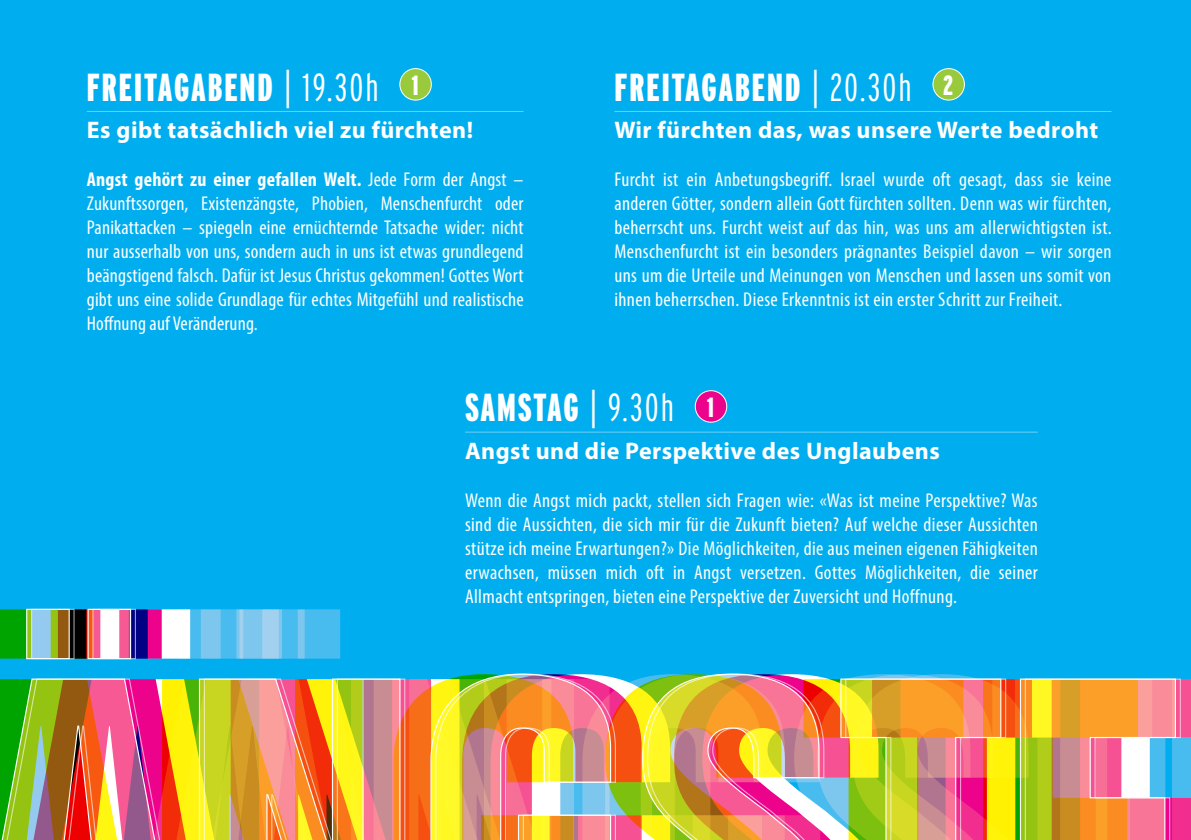
<style>
.page{position:relative;width:1191px;height:840px;background:#fff}
.page>*{position:absolute;margin:0;border:0;box-sizing:border-box;transform-origin:0 0}
.t1{font:900 extra-condensed 39px "Interstate";letter-spacing:.05em;color:#fff}
.t2{font:700 24px "Myriad Pro";letter-spacing:.02em;color:#fff}
.t3{font:condensed 20px/24px "Myriad Pro";letter-spacing:.02em;color:#fff;text-align:justify}
.s1{font-weight:300}
.s2{font-size:27.8px}
.s3{font-weight:700}
</style>
<div class="page">
<div style="left:0;top:0;width:1191px;height:839px;background:#00aeef"></div>
<svg style="left:0;top:608px;width:1167px;height:231px"></svg>
<svg style="left:1167px;top:678px;width:24px;height:161px;background:#ae7cba"></svg>
<hr style="left:465px;top:431px;width:572px;height:1px;background:#6bcff6">
<div style="left:695px;top:390px;width:31px;height:32px;background:#ed028c;border-radius:50%"></div>
<div style="left:695px;top:390px;width:32px;height:32px;border:1px solid #fff;border-radius:50%"></div>
<hr style="left:614px;top:111px;width:497px;height:1px;background:#6bcff6">
<div style="left:933px;top:69px;width:31px;height:31px;background:#99ca3b;border-radius:50%"></div>
<div style="left:932px;top:68px;width:33px;height:32px;border:1px solid #fff;border-radius:50%"></div>
<hr style="left:87px;top:111px;width:436px;height:1px;background:#6bcff6">
<div style="left:400px;top:69px;width:31px;height:31px;background:#99ca3b;border-radius:50%"></div>
<div style="left:399px;top:68px;width:33px;height:32px;border:1px solid #fff;border-radius:50%"></div>
<h1 class="t1" style="left:87px;top:65px;width:333px">FREITAGABEND <span class="s1">| 19.30h</span> <span class="s2">1</span></h1>
<p class="t2" style="left:87px;top:114px;width:388px">Es gibt tatsächlich viel zu fürchten!</p>
<p class="t3" style="left:87px;top:167px;width:438px"><span class="s3">Angst gehört zu einer gefallen Welt.</span> Jede Form der Angst – Zukunftssorgen, Existenzängste, Phobien, Menschenfurcht oder Panikattacken – spiegeln eine ernüchternde Tatsache wider: nicht nur ausserhalb von uns, sondern auch in uns ist etwas grundlegend beängstigend falsch. Dafür ist Jesus Christus gekommen! Gottes Wort gibt uns eine solide Grundlage für echtes Mitgefühl und realistische Hoffnung auf Veränderung.</p>
<h1 class="t1" style="left:614px;top:65px;width:340px">FREITAGABEND <span class="s1">| 20.30h</span> <span class="s2">2</span></h1>
<p class="t2" style="left:614px;top:114px;width:485px">Wir fürchten das, was unsere Werte bedroht</p>
<p class="t3" style="left:614px;top:167px;width:498px">Furcht ist ein Anbetungsbegriff. Israel wurde oft gesagt, dass sie keine anderen Götter, sondern allein Gott fürchten sollten. Denn was wir fürchten, beherrscht uns. Furcht weist auf das hin, was uns am allerwichtigsten ist.<br>Menschenfurcht ist ein besonders prägnantes Beispiel davon – wir sorgen uns um die Urteile und Meinungen von Menschen und lassen uns somit von ihnen beherrschen. Diese Erkenntnis ist ein erster Schritt zur Freiheit.</p>
<h1 class="t1" style="left:465px;top:386px;width:250px">SAMSTAG <span class="s1">| 9.30h</span> <span class="s2">1</span></h1>
<p class="t2" style="left:465px;top:434px;width:476px">Angst und die Perspektive des Unglaubens</p>
<p class="t3" style="left:465px;top:487px;width:574px">Wenn die Angst mich packt, stellen sich Fragen wie: «Was ist meine Perspektive? Was sind die Aussichten, die sich mir für die Zukunft bieten? Auf welche dieser Aussichten stütze ich meine Erwartungen?» Die Möglichkeiten, die aus meinen eigenen Fähigkeiten erwachsen, müssen mich oft in Angst versetzen. Gottes Möglichkeiten, die seiner Allmacht entspringen, bieten eine Perspektive der Zuversicht und Hoffnung.</p>
</div>
